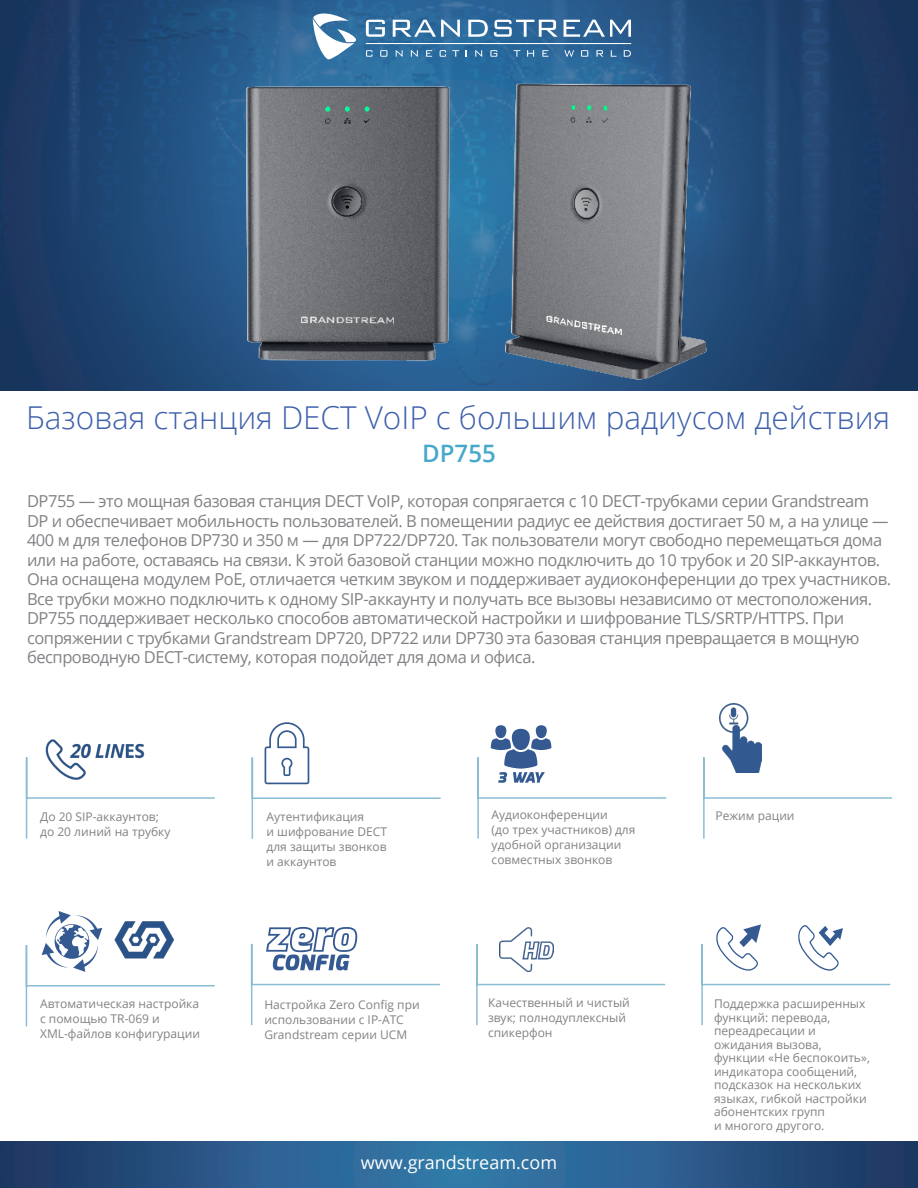
<style>
.page{position:relative;width:918px;height:1188px;background:#fff}
.page>*{position:absolute;margin:0;border:0;box-sizing:border-box;transform-origin:0 0}
.t1{font:300 31.5px "Open Sans";color:#3e60ac}
.t2{font:600 24px "Open Sans";color:#46a8ca}
.t3{font:18px "Open Sans";color:#fff}
.t4{font:16.5px/19.5px "Open Sans";letter-spacing:-.03em;color:#808285}
.t5{font:12px/15px "Open Sans";color:#808285}
</style>
<div class="page">
<img style="left:0;top:0;width:918px;height:391px">
<svg style="left:0;top:1142px;width:918px;height:46px"></svg>
<svg style="left:25px;top:757px;width:190px;height:82px"></svg>
<img style="left:45px;top:739px;width:100px;height:44px">
<svg style="left:251px;top:722px;width:190px;height:117px"></svg>
<div style="left:495px;top:725px;width:12px;height:13px;background:#355a92;border-radius:50%"></div>
<svg style="left:535px;top:725px;width:12px;height:13px"></svg>
<svg style="left:477px;top:729px;width:190px;height:110px"></svg>
<svg style="left:25px;top:911px;width:190px;height:116px"></svg>
<svg style="left:250px;top:927px;width:190px;height:99px"></svg>
<svg style="left:701px;top:924px;width:190px;height:102px"></svg>
<svg style="left:476px;top:942px;width:190px;height:84px"></svg>
<img style="left:500px;top:927px;width:53px;height:45px">
<img style="left:216px;top:48px;width:252px;height:315px">
<svg style="left:703px;top:757px;width:189px;height:82px"></svg>
<img style="left:719px;top:704px;width:43px;height:68px">
<img style="left:495px;top:79px;width:252px;height:312px">
<svg style="left:313px;top:14px;width:43px;height:45px"></svg>
<svg style="left:366px;top:20px;width:19px;height:17px"></svg>
<svg style="left:393px;top:20px;width:67px;height:17px"></svg>
<svg style="left:468px;top:20px;width:20px;height:17px"></svg>
<svg style="left:494px;top:20px;width:64px;height:17px"></svg>
<svg style="left:564px;top:20px;width:67px;height:17px"></svg>
<svg style="left:366px;top:50px;width:6px;height:7px"></svg>
<svg style="left:380px;top:50px;width:7px;height:7px"></svg>
<svg style="left:396px;top:50px;width:7px;height:7px"></svg>
<svg style="left:411px;top:50px;width:7px;height:7px"></svg>
<svg style="left:426px;top:50px;width:6px;height:7px"></svg>
<svg style="left:440px;top:50px;width:6px;height:7px"></svg>
<svg style="left:452px;top:50px;width:7px;height:7px"></svg>
<svg style="left:475px;top:50px;width:7px;height:7px"></svg>
<svg style="left:490px;top:50px;width:7px;height:7px"></svg>
<svg style="left:514px;top:50px;width:6px;height:7px"></svg>
<svg style="left:527px;top:50px;width:7px;height:7px"></svg>
<svg style="left:542px;top:50px;width:7px;height:7px"></svg>
<svg style="left:624px;top:50px;width:7px;height:7px"></svg>
<svg style="left:581px;top:50px;width:7px;height:7px"></svg>
<svg style="left:596px;top:50px;width:7px;height:7px"></svg>
<svg style="left:611px;top:50px;width:6px;height:7px"></svg>
<svg style="left:564px;top:50px;width:10px;height:7px"></svg>
<hr style="left:366px;top:43px;width:265px;height:1px;background:#fff">
<img style="left:111px;top:911px;width:67px;height:64px">
<p class="t1" style="left:26px;top:396px;width:866px">Базовая станция DECT VoIP с большим радиусом действия</p>
<p class="t2" style="left:422px;top:437px;width:75px">DP755</p>
<p class="t4" style="left:27px;top:491px;width:866px">DP755 — это мощная базовая станция DECT VoIP, которая сопрягается с 10 DECT-трубками серии Grandstream DP и обеспечивает мобильность пользователей. В помещении радиус ее действия достигает 50 м, а на улице — 400 м для телефонов DP730 и 350 м — для DP722/DP720. Так пользователи могут свободно перемещаться дома или на работе, оставаясь на связи. К этой базовой станции можно подключить до 10 трубок и 20 SIP-аккаунтов.<br>Она оснащена модулем PoE, отличается четким звуком и поддерживает аудиоконференции до трех участников.<br>Все трубки можно подключить к одному SIP‑аккаунту и получать все вызовы независимо от местоположения.<br>DP755 поддерживает несколько способов автоматической настройки и шифрование TLS/SRTP/HTTPS. При сопряжении с трубками Grandstream DP720, DP722 или DP730 эта базовая станция превращается в мощную беспроводную DECT‑систему, которая подойдет для дома и офиса.</p>
<p class="t5" style="left:40px;top:809px;width:132px">До 20 SIP-аккаунтов; до 20 линий на трубку</p>
<p class="t5" style="left:267px;top:809px;width:122px">Аутентификация<br>и шифрование DECT для защиты звонков и аккаунтов</p>
<p class="t5" style="left:492px;top:807px;width:145px">Аудиоконференции<br>(до трех участников) для удобной организации совместных звонков</p>
<p class="t5" style="left:716px;top:808px;width:81px">Режим рации</p>
<p class="t5" style="left:488px;top:995px;width:143px">Качественный и чистый звук; полнодуплексный спикерфон</p>
<p class="t5" style="left:40px;top:996px;width:161px">Автоматическая настройка с помощью TR-069 и<br>XML‑файлов конфигурации</p>
<p class="t5" style="left:264px;top:996px;width:157px">Настройка Zero Config при использовании с IP‑АТС<br>Grandstream серии UCM</p>
<p class="t5" style="left:714px;top:997px;width:157px;line-height:13.5px">Поддержка расширенных функций: перевода, переадресации и ожидания вызова, функции «Не беспокоить», индикатора сообщений, подсказок на нескольких языках, гибкой настройки абонентских групп<br>и многого другого.</p>
<p class="t3" style="left:361px;top:1151px;width:198px">www.grandstream.com</p>
</div>
